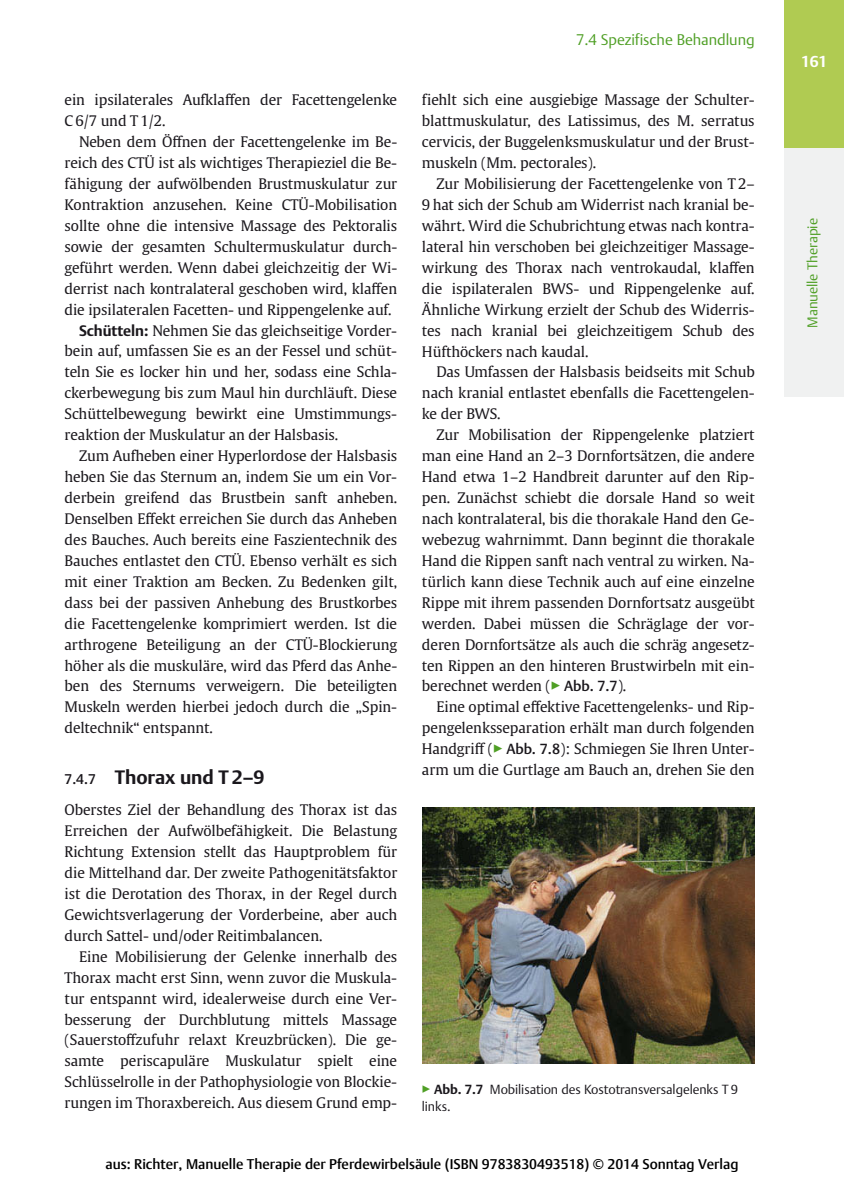
<style>
.page{position:relative;width:844px;height:1191px;background:#fff}
.page>*{position:absolute;margin:0;border:0;box-sizing:border-box;transform-origin:0 0}
.t1{font:19.25px "Adv TT1415 f 0 b 8.B";color:#1a171c}
.t2{font:15.75px "Adv TT1415 f 0 b 8.B";color:#fff}
.t3{font:15.22px "Adv TT1875 e 499";color:#4f9f25}
.t4{font:14.53px/21px "Adv TT1 c 81 c 27 a";color:#1a171c;text-align:justify}
.t5{font:500 14px "Thieme Argo 2011";color:#000}
.t6{font:14px "Adv TT1875 e 499";color:#4f9f25}
.t7{font:13.12px/17.5px "Adv TT1875 e 499";color:#1a171c}
.s1{font-family:"Adv TT1 c 81 c 27 a+fb"}
.s2{font-family:"Adv TT1415 f 0 b 8.B";font-size:15.05px}
.s3{font-style:inherit}
.s4{font-family:"Adv TT114 f 0202";font-size:14px}
.s5{color:#4f9f25}
.s6{font-family:"Adv TT114 f 0202"}
.s7{font-family:"Adv TT1415 f 0 b 8.B";color:#4f9f25}
.s8{font-family:"Adv TT1415 f 0 b 8.B"}
</style>
<div class="page">
<div style="left:784px;top:0;width:59px;height:149px;background:#b0cb52"></div>
<div style="left:784px;top:149px;width:59px;height:248px;background:#f0f1f1"></div>
<img style="left:422px;top:807px;width:332px;height:256px">
<p class="t4" style="left:64px;top:90px;width:334px">ein ipsilaterales Aufkla<span class="s1">ff</span>en der Facettengelenke<br>C 6/7 und T 1/2.</p>
<p class="t4" style="left:79px;top:132px;width:319px">Neben dem Ö<span class="s1">ff</span>nen der Facettengelenke im Be-</p>
<p class="t4" style="left:64px;top:153px;width:334px">reich des CTÜ ist als wichtiges Therapieziel die Be-</p>
<p class="t4" style="left:64px;top:174px;width:334px">fähigung der aufwölbenden Brustmuskulatur zur</p>
<p class="t4" style="left:64px;top:195px;width:334px">Kontraktion anzusehen. Keine CTÜ-Mobilisation</p>
<p class="t4" style="left:64px;top:216px;width:334px">sollte ohne die intensive Massage des Pektoralis</p>
<p class="t4" style="left:64px;top:237px;width:334px">sowie der gesamten Schultermuskulatur durch-</p>
<p class="t4" style="left:64px;top:258px;width:334px">geführt werden. Wenn dabei gleichzeitig der Wi-</p>
<p class="t4" style="left:64px;top:279px;width:334px">derrist nach kontralateral geschoben wird, kla<span class="s1">ff</span>en</p>
<p class="t4" style="left:64px;top:300px;width:328px">die ipsilateralen Facetten- und Rippengelenke auf.</p>
<p class="t4" style="left:79px;top:321px;width:319px"><span class="s2">Schütteln:</span> Nehmen Sie das gleichseitige Vorder-</p>
<p class="t4" style="left:64px;top:341px;width:334px">bein auf, umfassen Sie es an der Fessel und schüt-</p>
<p class="t4" style="left:64px;top:362px;width:334px">teln Sie es locker hin und her, sodass eine Schla-</p>
<p class="t4" style="left:64px;top:383px;width:334px">ckerbewegung bis zum Maul hin durchläuft. Diese</p>
<p class="t4" style="left:64px;top:404px;width:334px">Schüttelbewegung bewirkt eine Umstimmungs-</p>
<p class="t4" style="left:64px;top:425px;width:275px">reaktion der Muskulatur an der Halsbasis.</p>
<p class="t4" style="left:79px;top:446px;width:319px">Zum Aufheben einer Hyperlordose der Halsbasis</p>
<p class="t4" style="left:64px;top:467px;width:334px">heben Sie das Sternum an, indem Sie um ein Vor-</p>
<p class="t4" style="left:64px;top:488px;width:334px">derbein greifend das Brustbein sanft anheben.</p>
<p class="t4" style="left:64px;top:509px;width:334px">Denselben E<span class="s1">ff</span>ekt erreichen Sie durch das Anheben</p>
<p class="t4" style="left:64px;top:530px;width:334px">des Bauches. Auch bereits eine Faszientechnik des</p>
<p class="t4" style="left:64px;top:551px;width:334px">Bauches entlastet den CTÜ. Ebenso verhält es sich</p>
<p class="t4" style="left:64px;top:572px;width:334px">mit einer Traktion am Becken. Zu Bedenken gilt,</p>
<p class="t4" style="left:64px;top:593px;width:334px">dass bei der passiven Anhebung des Brustkorbes</p>
<p class="t4" style="left:64px;top:614px;width:334px">die Facettengelenke komprimiert werden. Ist die</p>
<p class="t4" style="left:64px;top:634px;width:334px">arthrogene Beteiligung an der CTÜ-Blockierung</p>
<p class="t4" style="left:64px;top:655px;width:334px">höher als die muskuläre, wird das Pferd das Anhe-</p>
<p class="t4" style="left:64px;top:676px;width:334px">ben des Sternums verweigern. Die beteiligten</p>
<p class="t4" style="left:64px;top:697px;width:334px">Muskeln werden hierbei jedoch durch die <span class="s3">„</span>Spin-</p>
<p class="t4" style="left:64px;top:718px;width:150px">deltechnik<span class="s3">“</span> entspannt.</p>
<h1 class="t1" style="left:64px;top:769px;width:201px"><span class="s4">7.4.7</span> Thorax und T 2<span class="s3">–</span>9</h1>
<p class="t4" style="left:64px;top:800px;width:334px">Oberstes Ziel der Behandlung des Thorax ist das Erreichen der Aufwölbefähigkeit. Die Belastung Richtung Extension stellt das Hauptproblem für die Mittelhand dar. Der zweite Pathogenitätsfaktor ist die Derotation des Thorax, in der Regel durch Gewichtsverlagerung der Vorderbeine, aber auch durch Sattel- und/oder Reitimbalancen.</p>
<p class="t4" style="left:64px;top:946px;width:334px;text-indent:14px">Eine Mobilisierung der Gelenke innerhalb des Thorax macht erst Sinn, wenn zuvor die Muskula&shy;tur entspannt wird, idealerweise durch eine Ver&shy;besserung der Durchblutung mittels Massage (Sauersto<span class="s1">ff</span>zufuhr relaxt Kreuzbrücken). Die ge&shy;samte periscapuläre Muskulatur spielt eine Schlüsselrolle in der Pathophysiologie von Blockie&shy;rungen im Thoraxbereich. Aus diesem Grund emp-</p>
<p class="t3" style="left:576px;top:33px;width:180px">7.4 Spezifische Behandlung</p>
<p class="t4" style="left:422px;top:90px;width:334px">fiehlt sich eine ausgiebige Massage der Schulter&shy;blattmuskulatur, des Latissimus, des M. serratus cervicis, der Buggelenksmuskulatur und der Brust&shy;muskeln (Mm. pectorales).</p>
<p class="t4" style="left:422px;top:174px;width:334px;text-indent:14px">Zur Mobilisierung der Facettengelenke von T 2<span class="s3">– </span>9 hat sich der Schub am Widerrist nach kranial be&shy;währt. Wird die Schubrichtung etwas nach kontra&shy;lateral hin verschoben bei gleichzeitiger Massage&shy;wirkung des Thorax nach ventrokaudal, kla<span class="s1">ff</span>en die ispilateralen BWS- und Rippengelenke auf.<br>Ähnliche Wirkung erzielt der Schub des Widerris&shy;tes nach kranial bei gleichzeitigem Schub des Hüfthöckers nach kaudal.</p>
<p class="t4" style="left:422px;top:363px;width:334px;text-indent:14px">Das Umfassen der Halsbasis beidseits mit Schub nach kranial entlastet ebenfalls die Facettengelen&shy;ke der BWS.</p>
<p class="t4" style="left:422px;top:425px;width:334px;text-indent:14px">Zur Mobilisation der Rippengelenke platziert man eine Hand an 2<span class="s3">–</span>3 Dornfortsätzen, die andere Hand etwa 1<span class="s3">–</span>2 Handbreit darunter auf den Rip&shy;pen. Zunächst schiebt die dorsale Hand so weit nach kontralateral, bis die thorakale Hand den Ge&shy;webezug wahrnimmt. Dann beginnt die thorakale Hand die Rippen sanft nach ventral zu wirken. Na&shy;türlich kann diese Technik auch auf eine einzelne Rippe mit ihrem passenden Dornfortsatz ausgeübt werden. Dabei müssen die Schräglage der vor&shy;deren Dornfortsätze als auch die schräg angesetz&shy;ten Rippen an den hinteren Brustwirbeln mit ein&shy;berechnet werden (<span class="s5">▶</span> <span class="s6">Abb. 7.7</span>).</p>
<p class="t4" style="left:422px;top:697px;width:334px;text-indent:14px">Eine optimal e<span class="s1">ff</span>ektive Facettengelenks- und Rip&shy;pengelenksseparation erhält man durch folgenden Handgri<span class="s1">ff</span> (<span class="s5">▶</span> <span class="s6">Abb. 7.8</span>): Schmiegen Sie Ihren Unter&shy;arm um die Gurtlage am Bauch an, drehen Sie den</p>
<p class="t7" style="left:422px;top:1081px;width:317px"><span class="s7">▶</span> <span class="s8">Abb. 7.7</span> Mobilisation des Kostotransversalgelenks T 9 links.</p>
<p class="t5" style="left:105px;top:1154px;width:634px">aus: Richter, Manuelle Therapie der Pferdewirbelsäule (ISBN 9783830493518) © 2014 Sonntag Verlag</p>
<p class="t2" style="left:800px;top:55px;width:28px">161</p>
<p class="t6" style="left:806px;top:328px;width:111px;rotate:-90deg">Manuelle Therapie</p>
</div>
